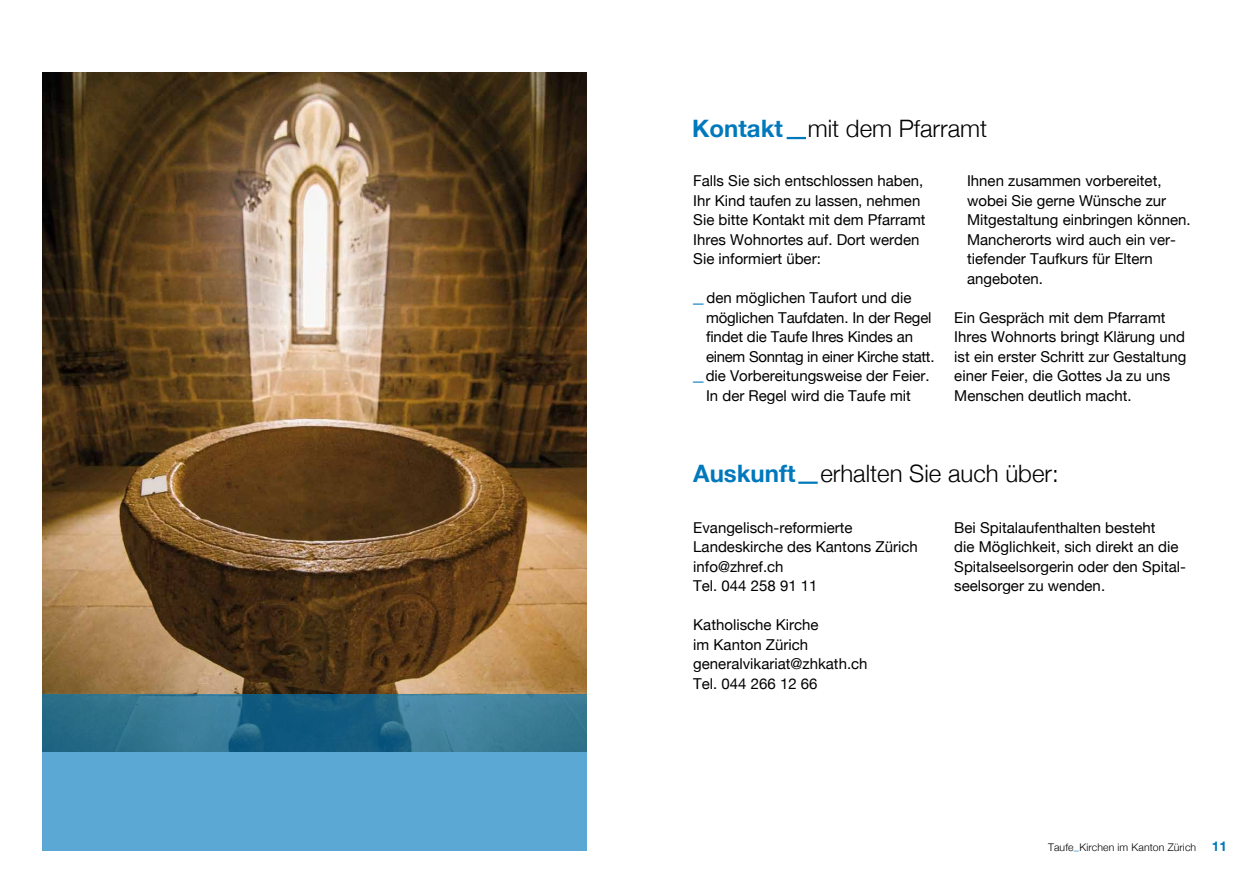
<style>
.page{position:relative;width:1259px;height:893px;background:#fff}
.page>*{position:absolute;margin:0;border:0;box-sizing:border-box;transform-origin:0 0}
.t1{font:300 24px "Helvetica Neue";color:#000}
.t2{font:15px/19.5px "Helvetica Neue";color:#000}
.t3{font:15px "Helvetica Neue";letter-spacing:-.02em;color:#000}
.t4{font:300 10.5px "Helvetica Neue";letter-spacing:.01em;color:#000}
.s1{font-weight:700;color:#0079bc}
.s2{font-weight:900;font-size:21px;color:#0079bc}
.s3{font-weight:900;color:#0079bc}
.s4{font-weight:700;font-size:13.5px;color:#0079bc}
</style>
<div class="page">
<img style="left:43px;top:72px;width:544px;height:622px">
<svg style="left:43px;top:694px;width:544px;height:156px;background:#4993b9"></svg>
<svg style="left:798px;top:482px;width:19px;height:2px"></svg>
<hr style="left:786px;top:137px;width:20px;height:2px;background:#0079bc">
<h1 class="t1" style="left:692px;top:109px;width:297px"><span class="s1">Kontakt</span> mit dem Pfarramt</h1>
<p class="t2" style="left:693px;top:172px;width:234px">Falls Sie sich entschlossen haben,<br>Ihr Kind taufen zu lassen, nehmen<br>Sie bitte Kontakt mit dem Pfarramt<br>Ihres Wohnortes auf. Dort werden<br>Sie informiert über:</p>
<p class="t2" style="left:693px;top:289px;width:220px"><span class="s2">_</span> den möglichen Taufort und die</p>
<p class="t2" style="left:706px;top:309px;width:227px">möglichen Taufdaten. In der Regel</p>
<p class="t2" style="left:706px;top:328px;width:209px">findet die Taufe Ihres Kindes an</p>
<p class="t3" style="left:706px;top:346px;width:230px">einem Sonntag in einer Kirche statt.</p>
<p class="t2" style="left:693px;top:367px;width:238px"><span class="s2">_</span>die Vorbereitungsweise der Feier.</p>
<p class="t2" style="left:706px;top:387px;width:206px">In der Regel wird die Taufe mit</p>
<p class="t2" style="left:967px;top:172px;width:225px">Ihnen zusammen vorbereitet, wobei Sie gerne Wünsche zur<br>Mitgestaltung einbringen können.<br>Mancherorts wird auch ein ver&shy;tiefender Taufkurs für Eltern angeboten.</p>
<p class="t2" style="left:954px;top:309px;width:233px">Ein Gespräch mit dem Pfarramt<br>Ihres Wohnorts bringt Klärung und ist ein erster Schritt zur Gestaltung einer Feier, die Gottes Ja zu uns<br>Menschen deutlich macht.</p>
<h1 class="t1" style="left:693px;top:454px;width:367px"><span class="s1">Auskunft</span> erhalten Sie auch über:</h1>
<p class="t2" style="left:693px;top:519px;width:226px">Evangelisch-reformierte<br>Landeskirche des Kantons Zürich info@zhref.ch<br>Tel. 044 258 91 11</p>
<p class="t2" style="left:693px;top:616px;width:176px">Katholische Kirche<br>im Kanton Zürich generalvikariat@zhkath.ch<br>Tel. 044 266 12 66</p>
<p class="t2" style="left:954px;top:519px;width:233px">Bei Spitalaufenthalten besteht<br>die Möglichkeit, sich direkt an die<br>Spitalseelsorgerin oder den Spital&shy;seelsorger zu wenden.</p>
<p class="t4" style="left:1048px;top:839px;width:180px">Taufe<span class="s3">_</span>Kirchen im Kanton Zürich <span class="s4">11</span></p>
</div>
